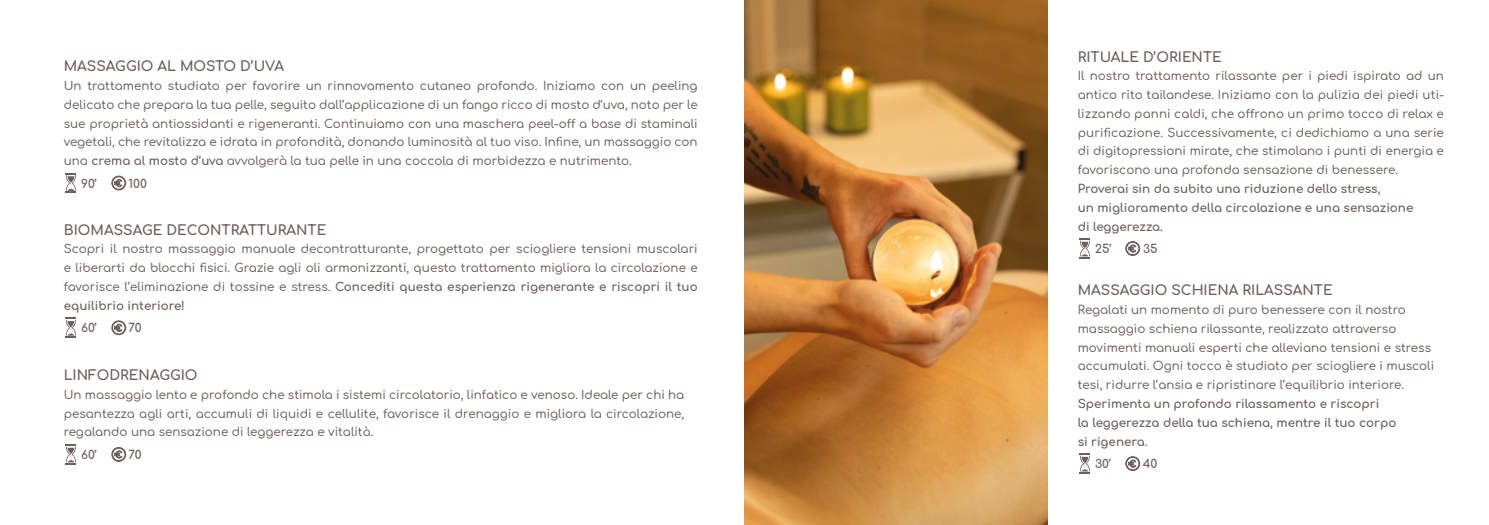
<style>
.page{position:relative;width:1489px;height:525px;background:#fff}
.page>*{position:absolute;margin:0;border:0;box-sizing:border-box;transform-origin:0 0}
.t1{font:700 13.75px "Comfortaa";color:#6d5e5d}
.t2{font:500 11.88px/18.8px "Comfortaa";color:#6d5e5d;text-align:justify}
.t3{font:700 11.88px/18.8px "Comfortaa";color:#6d5e5d}
.s1{font-weight:700}
</style>
<div class="page">
<svg style="left:66px;top:173px;width:10px;height:20px"></svg>
<svg style="left:111px;top:176px;width:15px;height:14px"></svg>
<svg style="left:66px;top:317px;width:10px;height:21px"></svg>
<svg style="left:111px;top:320px;width:15px;height:15px"></svg>
<svg style="left:66px;top:444px;width:10px;height:20px"></svg>
<svg style="left:111px;top:447px;width:15px;height:14px"></svg>
<svg style="left:1079px;top:453px;width:11px;height:20px"></svg>
<svg style="left:1125px;top:456px;width:14px;height:14px"></svg>
<svg style="left:1079px;top:238px;width:11px;height:20px"></svg>
<svg style="left:1125px;top:241px;width:14px;height:14px"></svg>
<img style="left:744px;top:0;width:303px;height:524px">
<p class="t1" style="left:64px;top:54px;width:222px">MASSAGGIO AL MOSTO D’UVA</p>
<p class="t2" style="left:64px;top:75px;width:635px">Un trattamento studiato per favorire un rinnovamento cutaneo profondo. Iniziamo con un peeling delicato che prepara la tua pelle, seguito dall’applicazione di un fango ricco di mosto d’uva, noto per le sue proprietà antiossidanti e rigeneranti. Continuiamo con una maschera peel-off a base di staminali vegetali, che revitalizza e idrata in profondità, donando luminosità al tuo viso. Infine, un massaggio con una <span class="s1">crema al mosto d’uva</span> avvolgerà la tua pelle in una coccola di morbidezza e nutrimento.</p>
<p class="t3" style="left:81px;top:172px;width:17px">90’</p>
<p class="t3" style="left:128px;top:172px;width:20px">100</p>
<p class="t1" style="left:64px;top:217px;width:264px">BIOMASSAGE DECONTRATTURANTE</p>
<p class="t2" style="left:64px;top:238px;width:635px">Scopri il nostro massaggio manuale decontratturante, progettato per sciogliere tensioni muscolari e liberarti da blocchi fisici. Grazie agli oli armonizzanti, questo trattamento migliora la circolazione e favorisce l’eliminazione di tossine e stress. <span class="s1">Concediti questa esperienza rigenerante e riscopri il tuo equilibrio interiore!</span></p>
<p class="t3" style="left:81px;top:317px;width:17px">60’</p>
<p class="t3" style="left:128px;top:317px;width:15px">70</p>
<p class="t1" style="left:64px;top:362px;width:135px">LINFODRENAGGIO</p>
<p class="t2" style="left:64px;top:383px;width:622px">Un massaggio lento e profondo che stimola i sistemi circolatorio, linfatico e venoso. Ideale per chi ha pesantezza agli arti, accumuli di liquidi e cellulite, favorisce il drenaggio e migliora la circolazione, regalando una sensazione di leggerezza e vitalità.</p>
<p class="t3" style="left:81px;top:443px;width:17px">60’</p>
<p class="t3" style="left:128px;top:443px;width:15px">70</p>
<p class="t1" style="left:1077px;top:44px;width:145px">RITUALE D’ORIENTE</p>
<p class="t2" style="left:1077px;top:65px;width:368px">Il nostro trattamento rilassante per i piedi ispirato ad un antico rito tailandese. Iniziamo con la pulizia dei piedi uti&shy;lizzando panni caldi, che offrono un primo tocco di relax e purificazione. Successivamente, ci dedichiamo a una serie di digitopressioni mirate, che stimolano i punti di energia e favoriscono una profonda sensazione di benessere.</p>
<p class="t3" style="left:1077px;top:178px;width:337px">Proverai sin da subito una riduzione dello stress,<br>un miglioramento della circolazione e una sensazione di leggerezza.</p>
<p class="t3" style="left:1095px;top:238px;width:18px">25’</p>
<p class="t3" style="left:1143px;top:238px;width:16px">35</p>
<p class="t1" style="left:1077px;top:278px;width:256px">MASSAGGIO SCHIENA RILASSANTE</p>
<p class="t2" style="left:1077px;top:299px;width:358px;text-align:left">Regalati un momento di puro benessere con il nostro massaggio schiena rilassante, realizzato attraverso movimenti manuali esperti che alleviano tensioni e stress accumulati. Ogni tocco è studiato per sciogliere i muscoli tesi, ridurre l’ansia e ripristinare l’equilibrio interiore.</p>
<p class="t3" style="left:1077px;top:392px;width:320px">Sperimenta un profondo rilassamento e riscopri<br>la leggerezza della tua schiena, mentre il tuo corpo si rigenera.</p>
<p class="t3" style="left:1095px;top:452px;width:18px">30’</p>
<p class="t3" style="left:1142px;top:452px;width:16px">40</p>
</div>
